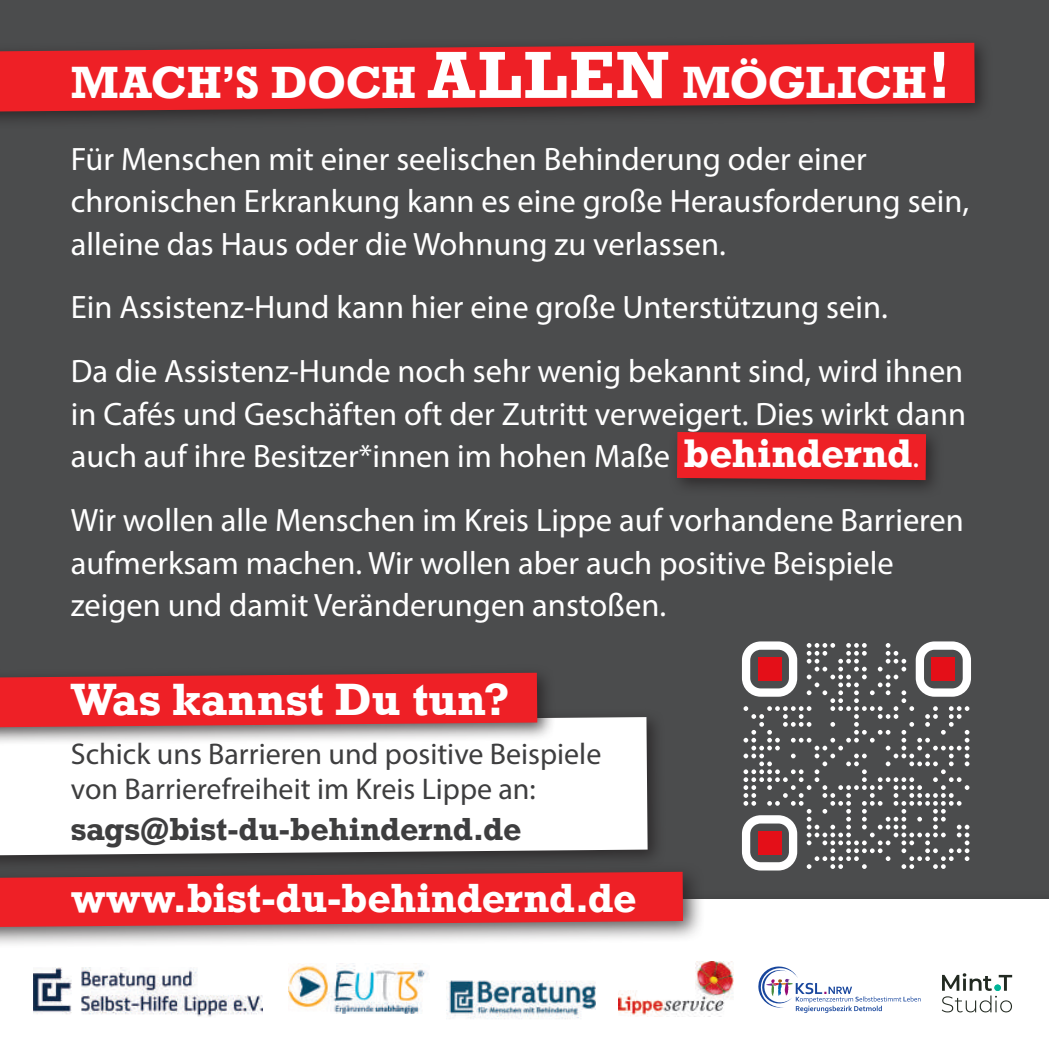
<style>
.page{position:relative;width:1049px;height:1049px;background:#4b4c4d}
.page>*{position:absolute;margin:0;border:0;box-sizing:border-box;transform-origin:0 0}
.t1{font:700 42.5px "Rockwell";color:#fff}
.t2{font:700 38.25px "Rockwell";color:#fff}
.t3{font:32.5px/42.5px "Myriad Pro";color:#fff}
.t4{font:30px/35px "Myriad Pro";color:#3e3e3f}
.t5{font:700 30px "Rockwell";color:#3e3e3f}
.s1{font-size:62.5px}
.s2{font-family:"Rockwell";font-weight:700;font-size:37.5px}
</style>
<div class="page">
<div style="left:668px;top:423px;width:276px;height:76px;background:#231f20;opacity:.75"></div>
<div style="left:677px;top:432px;width:249px;height:48px;background:#ee2026"></div>
<div style="left:0;top:708px;width:666px;height:166px;background:#231f20;opacity:.75"></div>
<div style="left:0;top:717px;width:648px;height:138px;background:#fff"></div>
<div style="left:0;top:664px;width:556px;height:85px;background:#231f20;opacity:.75"></div>
<svg style="left:0;top:673px;width:537px;height:54px;background:#e3252a"></svg>
<div style="left:0;top:900px;width:1049px;height:149px;background:#fff"></div>
<div style="left:0;top:862px;width:705px;height:87px;background:#231f20;opacity:.75"></div>
<svg style="left:0;top:872px;width:683px;height:55px;background:#df272d"></svg>
<img style="left:34px;top:967px;width:228px;height:50px">
<svg style="left:758px;top:966px;width:162px;height:47px"></svg>
<img style="left:618px;top:961px;width:116px;height:55px">
<img style="left:288px;top:963px;width:140px;height:51px">
<img style="left:446px;top:980px;width:149px;height:39px">
<svg style="left:942px;top:973px;width:70px;height:39px"></svg>
<div style="left:0;top:34px;width:993px;height:98px;background:#231f20;opacity:.75"></div>
<svg style="left:0;top:43px;width:975px;height:68px;background:#d92328"></svg>
<svg style="left:742px;top:641px;width:229px;height:229px"></svg>
<div style="left:758px;top:657px;width:23px;height:24px;background:#e40f18"></div>
<div style="left:931px;top:657px;width:24px;height:24px;background:#e40f18"></div>
<div style="left:758px;top:831px;width:23px;height:24px;background:#e40f18"></div>
<h1 class="t1" style="left:71px;top:55px;width:882px">MACH S DOCH <span class="s1">ALLEN</span> MÖGLICH<span class="s1">!</span></h1>
<h1 class="t1" style="left:222px;top:31px;width:15px">‚</h1>
<p class="t3" style="left:71px;top:137px;width:900px">Für Menschen mit einer seelischen Behinderung oder einer chronischen Erkrankung kann es eine große Herausforderung sein, alleine das Haus oder die Wohnung zu verlassen.</p>
<p class="t3" style="left:71px;top:275px;width:894px;line-height:63.8px">Ein Assistenz-Hund kann hier eine große Unterstützung sein.<br>Da die Assistenz-Hunde noch sehr wenig bekannt sind, wird ihnen</p>
<p class="t3" style="left:71px;top:392px;width:897px">in Cafés und Geschäften oft der Zutritt verweigert. Dies wirkt dann auch auf ihre Besitzer*innen im hohen Maße <span class="s2">behindernd</span>.</p>
<p class="t3" style="left:71px;top:498px;width:894px">Wir wollen alle Menschen im Kreis Lippe auf vorhandene Barrieren aufmerksam machen. Wir wollen aber auch positive Beispiele zeigen und damit Veränderungen anstoßen.</p>
<h1 class="t1" style="left:71px;top:672px;width:440px">Was kannst Du tun?</h1>
<p class="t4" style="left:71px;top:736px;width:532px">Schick uns Barrieren und positive Beispiele von Barrierefreiheit im Kreis Lippe an:</p>
<p class="t5" style="left:71px;top:809px;width:452px">sags@bist-du-behindernd.de</p>
<p class="t2" style="left:71px;top:873px;width:567px">www.bist-du-behindernd.de</p>
</div>
